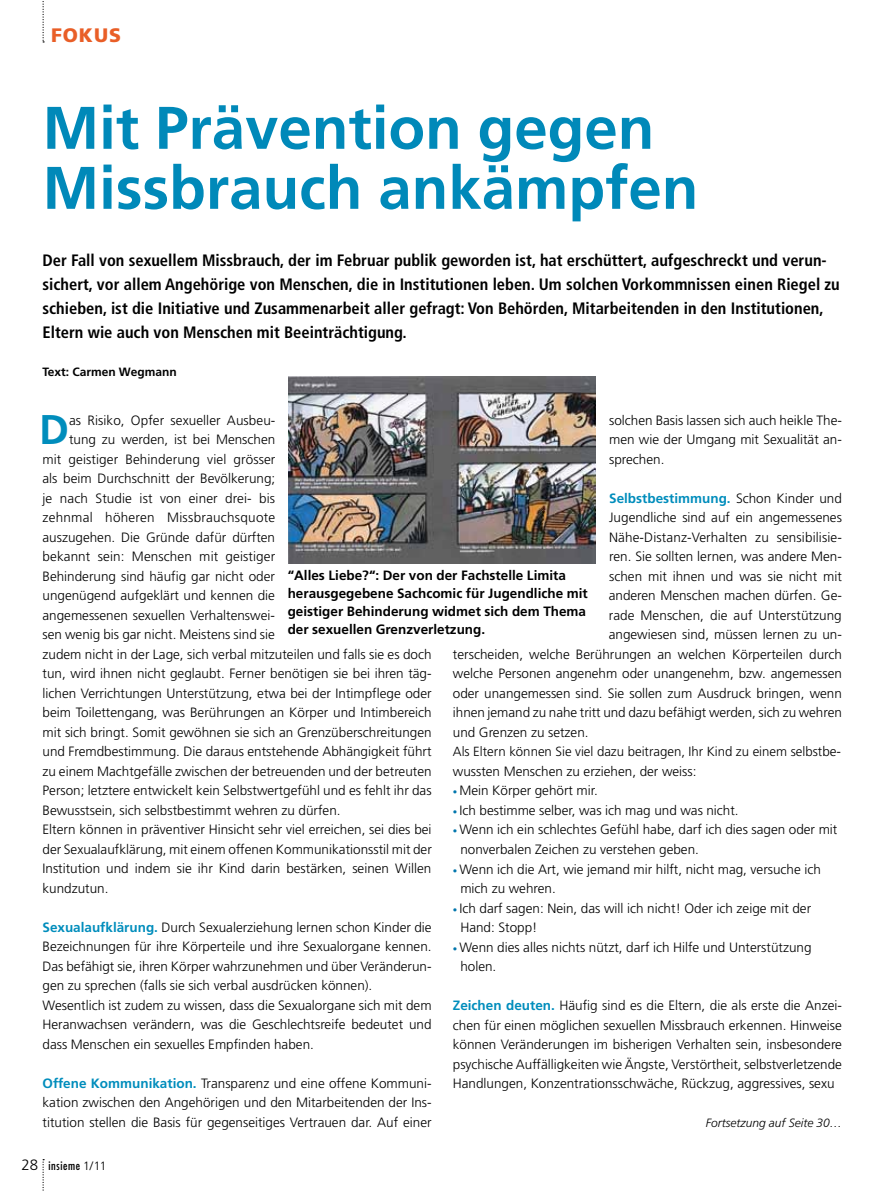
<style>
.page{position:relative;width:893px;height:1191px;background:#fff}
.page>*{position:absolute;margin:0;border:0;box-sizing:border-box;transform-origin:0 0}
.t1{font:700 60px/60px "Frutiger";color:#0089b9}
.t2{font:700 41.4px "Frutiger";color:#008dbc}
.t3{font:900 19.5px "Frutiger";letter-spacing:.05em;color:#e95e27}
.t4{font:700 condensed 16.5px/24px "Frutiger";color:#000}
.t5{font:300 13.5px/19.5px "Frutiger";color:#000}
.t6{font:700 13.5px/18px "Frutiger";color:#000}
.t7{font:700 13.5px "Frutiger";color:#008dbc}
.t8{font:300 13.5px "Frutiger";letter-spacing:.02em;color:#000}
.t9{font:300 13.2px "Frutiger";color:#000}
.t10{font:italic 300 12px "Frutiger";color:#000}
.t11{font:700 12px "Frutiger";color:#000}
.t12{font:condensed 12px "Futura";letter-spacing:.05em;color:#000}
.s1{font-weight:300;color:#000}
.s2{font-size:13.5px}
.s3{font-weight:400;font-stretch:condensed;font-size:9px;color:#0076ad}
.s4{font-weight:700;color:#008dbc}
.s5{font-family:"Frutiger";font-weight:300;font-stretch:normal;font-size:15px}
.s6{font-family:"Frutiger";font-weight:300;font-stretch:normal}
</style>
<div class="page">
<svg style="left:43px;top:1159px;width:1px;height:32px"></svg>
<svg style="left:43px;top:1px;width:1px;height:42px"></svg>
<img style="left:288px;top:376px;width:307px;height:187px">
<h3 class="t3" style="left:51px;top:24px;width:70px">FOKUS</h3>
<h1 class="t1" style="left:43px;top:97px;width:657px">Mit Prävention gegen<br>Missbrauch ankämpfen</h1>
<p class="t4" style="left:43px;top:248px;width:799px">Der Fall von sexuellem Missbrauch, der im Februar publik geworden ist, hat erschüttert, aufgeschreckt und verun&shy;sichert, vor allem Angehörige von Menschen, die in Institutionen leben. Um solchen Vorkommnissen einen Riegel zu schieben, ist die Initiative und Zusammenarbeit aller gefragt: Von Behörden, Mitarbeitenden in den Institutionen, Eltern wie auch von Menschen mit Beeinträchtigung.</p>
<p class="t11" style="left:43px;top:364px;width:136px">Text: Carmen Wegmann</p>
<p class="t5" style="left:609px;top:410px;width:234px;text-align:justify">solchen Basis lassen sich auch heikle The&shy;men wie der Umgang mit Sexualität an&shy;sprechen.</p>
<p class="t7" style="left:609px;top:490px;width:234px">Selbstbestimmung. <span class="s1">Schon Kinder und</span></p>
<p class="t5" style="left:609px;top:508px;width:234px">Jugendliche sind auf ein angemessenes</p>
<p class="t5" style="left:609px;top:527px;width:234px">Nähe-Distanz-Verhalten zu sensibilisie-</p>
<p class="t5" style="left:609px;top:547px;width:234px">ren. Sie sollten lernen, was andere Men-</p>
<p class="t5" style="left:609px;top:566px;width:234px">schen mit ihnen und was sie nicht mit</p>
<p class="t5" style="left:609px;top:586px;width:235px">anderen Menschen machen dürfen. Ge-</p>
<p class="t5" style="left:609px;top:605px;width:234px">rade Menschen, die auf Unterstützung</p>
<p class="t5" style="left:609px;top:625px;width:235px">angewiesen sind, müssen lernen zu un-</p>
<p class="t5" style="left:453px;top:644px;width:391px">terscheiden, welche Berührungen an welchen Körperteilen durch</p>
<p class="t5" style="left:453px;top:664px;width:391px">welche Personen angenehm oder unangenehm, bzw. angemessen</p>
<p class="t5" style="left:453px;top:683px;width:391px">oder unangemessen sind. Sie sollen zum Ausdruck bringen, wenn</p>
<p class="t5" style="left:453px;top:703px;width:391px">ihnen jemand zu nahe tritt und dazu befähigt werden, sich zu wehren</p>
<p class="t5" style="left:453px;top:722px;width:137px">und Grenzen zu setzen.</p>
<p class="t9" style="left:453px;top:744px;width:390px">Als Eltern können Sie viel dazu beitragen, Ihr Kind zu einem selbst<span class="s2">be-</span></p>
<p class="t5" style="left:453px;top:761px;width:245px">wussten Menschen zu erziehen, der weiss:</p>
<p class="t5" style="left:453px;top:781px;width:147px"><span class="s3">•</span> Mein Körper gehört mir.</p>
<p class="t5" style="left:453px;top:800px;width:287px"><span class="s3">•</span> Ich bestimme selber, was ich mag und was nicht.</p>
<p class="t5" style="left:460px;top:820px;width:379px;text-indent:-8px"><span class="s3">•</span> Wenn ich ein schlechtes Gefühl habe, darf ich dies sagen oder mit nonverbalen Zeichen zu verstehen geben.</p>
<p class="t5" style="left:460px;top:859px;width:362px;text-indent:-8px"><span class="s3">•</span> Wenn ich die Art, wie jemand mir hilft, nicht mag, versuche ich mich zu wehren.</p>
<p class="t5" style="left:460px;top:898px;width:352px;text-indent:-8px"><span class="s3">•</span> Ich darf sagen: Nein, das will ich nicht! Oder ich zeige mit der<br>Hand: Stopp!</p>
<p class="t5" style="left:460px;top:937px;width:353px;text-indent:-8px"><span class="s3">•</span> Wenn dies alles nichts nützt, darf ich Hilfe und Unterstützung holen.</p>
<p class="t5" style="left:453px;top:995px;width:391px;text-align:justify"><span class="s4">Zeichen deuten.</span> Häufig sind es die Eltern, die als erste die Anzei&shy;chen für einen möglichen sexuellen Missbrauch erkennen. Hinweise können Veränderungen im bisherigen Verhalten sein, insbesondere psychische Auffälligkeiten wie Ängste, Verstörtheit, selbstverletzende Handlungen, Konzentrationsschwäche, Rückzug, aggressives, sexu</p>
<h2 class="t2" style="left:39px;top:405px;width:31px">D</h2>
<p class="t5" style="left:69px;top:410px;width:208px">as Risiko, Opfer sexueller Ausbeu-</p>
<p class="t5" style="left:69px;top:430px;width:208px">tung zu werden, ist bei Menschen</p>
<p class="t5" style="left:43px;top:449px;width:234px">mit geistiger Behinderung viel grösser</p>
<p class="t5" style="left:43px;top:469px;width:234px">als beim Durchschnitt der Bevölkerung;</p>
<p class="t5" style="left:43px;top:488px;width:234px">je nach Studie ist von einer drei- bis</p>
<p class="t8" style="left:43px;top:510px;width:234px">zehnmal höheren Missbrauchsquote</p>
<p class="t5" style="left:43px;top:527px;width:234px">auszugehen. Die Gründe dafür dürften</p>
<p class="t5" style="left:43px;top:547px;width:234px">bekannt sein: Menschen mit geistiger</p>
<p class="t5" style="left:43px;top:566px;width:234px">Behinderung sind häufig gar nicht oder</p>
<p class="t5" style="left:43px;top:586px;width:234px">ungenügend aufgeklärt und kennen die</p>
<p class="t5" style="left:43px;top:605px;width:234px">angemessenen sexuellen Verhaltenswei-</p>
<p class="t5" style="left:43px;top:625px;width:234px">sen wenig bis gar nicht. Meistens sind sie</p>
<p class="t5" style="left:43px;top:644px;width:390px">zudem nicht in der Lage, sich verbal mitzuteilen und falls sie es doch</p>
<p class="t5" style="left:43px;top:664px;width:391px">tun, wird ihnen nicht geglaubt. Ferner benötigen sie bei ihren täg-</p>
<p class="t5" style="left:43px;top:683px;width:391px">lichen Verrichtungen Unterstützung, etwa bei der Intimpflege oder</p>
<p class="t5" style="left:43px;top:703px;width:391px">beim Toilettengang, was Berührungen an Körper und Intimbereich</p>
<p class="t5" style="left:43px;top:722px;width:391px">mit sich bringt. Somit gewöhnen sie sich an Grenzüberschreitungen</p>
<p class="t5" style="left:43px;top:742px;width:391px">und Fremdbestimmung. Die daraus entstehende Abhängigkeit führt</p>
<p class="t5" style="left:43px;top:761px;width:391px">zu einem Machtgefälle zwischen der betreuenden und der betreuten</p>
<p class="t5" style="left:43px;top:781px;width:391px">Person; letztere entwickelt kein Selbstwertgefühl und es fehlt ihr das</p>
<p class="t5" style="left:43px;top:800px;width:300px">Bewusstsein, sich selbstbestimmt wehren zu dürfen.</p>
<p class="t5" style="left:43px;top:820px;width:391px">Eltern können in präventiver Hinsicht sehr viel erreichen, sei dies bei</p>
<p class="t5" style="left:43px;top:839px;width:391px">der Sexualaufklärung, mit einem offenen Kommunikationsstil mit der</p>
<p class="t5" style="left:43px;top:859px;width:390px">Institution und indem sie ihr Kind darin bestärken, seinen Willen</p>
<p class="t5" style="left:43px;top:878px;width:68px">kundzutun.</p>
<p class="t5" style="left:43px;top:917px;width:391px"><span class="s4">Sexualaufklärung.</span> Durch Sexualerziehung lernen schon Kinder die Bezeichnungen für ihre Körperteile und ihre Sexualorgane kennen.<br>Das befähigt sie, ihren Körper wahrzunehmen und über Veränderun&shy;gen zu sprechen (falls sie sich verbal ausdrücken können).<br>Wesentlich ist zudem zu wissen, dass die Sexualorgane sich mit dem Heranwachsen verändern, was die Geschlechtsreife bedeutet und dass Menschen ein sexuelles Empfinden haben.</p>
<p class="t5" style="left:43px;top:1073px;width:391px;text-align:justify"><span class="s4">Offene Kommunikation.</span> Transparenz und eine offene Kommuni&shy;kation zwischen den Angehörigen und den Mitarbeitenden der Ins&shy;titution stellen die Basis für gegenseitiges Vertrauen dar. Auf einer</p>
<p class="t6" style="left:288px;top:566px;width:302px">“Alles Liebe?“: Der von der Fachstelle Limita herausgegebene Sachcomic für Jugendliche mit geistiger Behinderung widmet sich dem Thema der sexuellen Grenzverletzung.</p>
<p class="t10" style="left:706px;top:1116px;width:138px">Fortsetzung auf Seite 30…</p>
<p class="t12" style="left:22px;top:1157px;width:87px"><span class="s5">28</span> insieme <span class="s6">1/11</span></p>
</div>
